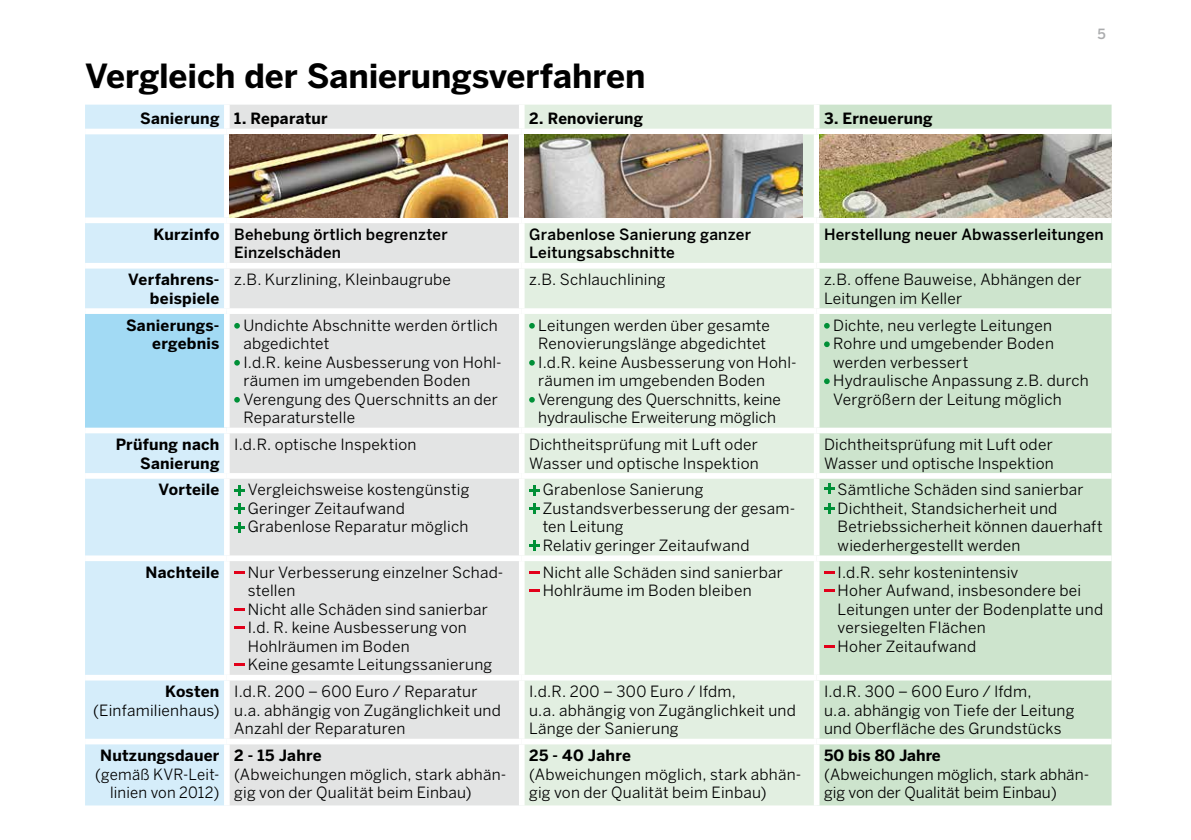
<style>
.page{position:relative;width:1191px;height:840px;background:#fff}
.page>*{position:absolute;margin:0;border:0;box-sizing:border-box;transform-origin:0 0}
.t1{font:700 33px "Benton Sans";letter-spacing:-.005em;color:#000}
.t2{font:15.4px/18.4px "Benton Sans";letter-spacing:.015em;color:#000}
.t3{font:700 15.4px/18.4px "Benton Sans";letter-spacing:.015em;color:#000;text-align:right}
.t4{font:500 15.4px/18.4px "Benton Sans";letter-spacing:.015em;color:#000}
.t5{font:500 14px "Benton Sans";color:#abacae}
.s1{font-weight:700}
</style>
<div class="page">
<div style="left:85px;top:105px;width:139px;height:700px;background:#d5edfa"></div>
<div style="left:230px;top:105px;width:289px;height:700px;background:#e3e4e4"></div>
<div style="left:524px;top:105px;width:290px;height:700px;background:#e2efe1"></div>
<div style="left:819px;top:105px;width:292px;height:700px;background:#cde4cd"></div>
<div style="left:85px;top:311px;width:142px;height:119px;background:#a2daf4"></div>
<div style="left:85px;top:129px;width:142px;height:5px;background:#fff"></div>
<div style="left:227px;top:129px;width:295px;height:5px;background:#fff"></div>
<div style="left:522px;top:129px;width:294px;height:5px;background:#fff"></div>
<div style="left:816px;top:129px;width:295px;height:5px;background:#fff"></div>
<div style="left:85px;top:217px;width:142px;height:6px;background:#fff"></div>
<div style="left:227px;top:217px;width:295px;height:6px;background:#fff"></div>
<div style="left:522px;top:217px;width:294px;height:6px;background:#fff"></div>
<div style="left:816px;top:217px;width:295px;height:6px;background:#fff"></div>
<div style="left:85px;top:263px;width:142px;height:5px;background:#fff"></div>
<div style="left:227px;top:263px;width:295px;height:5px;background:#fff"></div>
<div style="left:522px;top:263px;width:294px;height:5px;background:#fff"></div>
<div style="left:816px;top:263px;width:295px;height:5px;background:#fff"></div>
<div style="left:85px;top:308px;width:142px;height:6px;background:#fff"></div>
<div style="left:227px;top:308px;width:295px;height:6px;background:#fff"></div>
<div style="left:224px;top:314px;width:6px;height:113px;background:#fff"></div>
<div style="left:522px;top:308px;width:294px;height:6px;background:#fff"></div>
<div style="left:816px;top:308px;width:295px;height:6px;background:#fff"></div>
<div style="left:85px;top:427px;width:142px;height:6px;background:#fff"></div>
<div style="left:227px;top:427px;width:295px;height:6px;background:#fff"></div>
<div style="left:522px;top:427px;width:294px;height:6px;background:#fff"></div>
<div style="left:816px;top:427px;width:295px;height:6px;background:#fff"></div>
<div style="left:85px;top:473px;width:142px;height:5px;background:#fff"></div>
<div style="left:227px;top:473px;width:295px;height:5px;background:#fff"></div>
<div style="left:522px;top:473px;width:294px;height:5px;background:#fff"></div>
<div style="left:816px;top:473px;width:295px;height:5px;background:#fff"></div>
<div style="left:85px;top:555px;width:142px;height:6px;background:#fff"></div>
<div style="left:227px;top:555px;width:295px;height:6px;background:#fff"></div>
<div style="left:522px;top:555px;width:294px;height:6px;background:#fff"></div>
<div style="left:816px;top:555px;width:295px;height:6px;background:#fff"></div>
<div style="left:85px;top:674px;width:142px;height:6px;background:#fff"></div>
<div style="left:227px;top:674px;width:295px;height:6px;background:#fff"></div>
<div style="left:522px;top:674px;width:294px;height:6px;background:#fff"></div>
<div style="left:816px;top:674px;width:295px;height:6px;background:#fff"></div>
<div style="left:85px;top:738px;width:142px;height:6px;background:#fff"></div>
<div style="left:227px;top:738px;width:295px;height:6px;background:#fff"></div>
<div style="left:522px;top:738px;width:294px;height:6px;background:#fff"></div>
<div style="left:816px;top:738px;width:295px;height:6px;background:#fff"></div>
<img style="left:230px;top:134px;width:277px;height:83px">
<img style="left:524px;top:134px;width:278px;height:83px">
<img style="left:819px;top:134px;width:292px;height:84px">
<svg style="left:234px;top:323px;width:6px;height:5px"></svg>
<svg style="left:234px;top:360px;width:6px;height:5px"></svg>
<svg style="left:234px;top:397px;width:6px;height:5px"></svg>
<svg style="left:529px;top:323px;width:6px;height:5px"></svg>
<svg style="left:529px;top:360px;width:6px;height:5px"></svg>
<svg style="left:529px;top:397px;width:6px;height:5px"></svg>
<svg style="left:824px;top:323px;width:5px;height:5px"></svg>
<svg style="left:824px;top:341px;width:5px;height:6px"></svg>
<svg style="left:824px;top:378px;width:5px;height:6px"></svg>
<svg style="left:234px;top:485px;width:10px;height:10px"></svg>
<svg style="left:234px;top:503px;width:10px;height:10px"></svg>
<svg style="left:234px;top:522px;width:10px;height:10px"></svg>
<svg style="left:529px;top:485px;width:10px;height:10px"></svg>
<svg style="left:529px;top:503px;width:10px;height:10px"></svg>
<svg style="left:529px;top:540px;width:10px;height:10px"></svg>
<svg style="left:824px;top:483px;width:10px;height:10px"></svg>
<svg style="left:824px;top:503px;width:10px;height:10px"></svg>
<svg style="left:234px;top:571px;width:10px;height:2px"></svg>
<svg style="left:234px;top:608px;width:10px;height:2px"></svg>
<svg style="left:234px;top:626px;width:10px;height:2px"></svg>
<svg style="left:234px;top:663px;width:10px;height:2px"></svg>
<svg style="left:529px;top:571px;width:10px;height:2px"></svg>
<svg style="left:529px;top:589px;width:10px;height:2px"></svg>
<svg style="left:824px;top:571px;width:10px;height:2px"></svg>
<svg style="left:824px;top:589px;width:10px;height:2px"></svg>
<svg style="left:824px;top:645px;width:10px;height:2px"></svg>
<h1 class="t1" style="left:85px;top:57px;width:562px">Vergleich der Sanierungsverfahren</h1>
<p class="t3" style="left:140px;top:109px;width:189px">Sanierung 1. Reparatur</p>
<p class="t3" style="left:529px;top:109px;width:115px">2. Renovierung</p>
<p class="t3" style="left:824px;top:109px;width:110px">3. Erneuerung</p>
<p class="t5" style="left:1097px;top:26px;width:10px">5</p>
<p class="t4" style="left:234px;top:225px;width:215px;text-indent:-81px"><span class="s1">Kurzinfo</span> Behebung örtlich begrenzter<br>Einzelschäden</p>
<p class="t4" style="left:529px;top:225px;width:223px">Grabenlose Sanierung ganzer<br>Leitungsabschnitte</p>
<p class="t4" style="left:824px;top:225px;width:281px">Herstellung neuer Abwasserleitungen</p>
<p class="t3" style="left:128px;top:270px;width:93px">Verfahrens&shy;beispiele</p>
<p class="t2" style="left:234px;top:270px;width:218px">z.B. Kurzlining, Kleinbaugrube</p>
<p class="t2" style="left:529px;top:270px;width:138px">z.B. Schlauchlining</p>
<p class="t2" style="left:824px;top:270px;width:259px">z.B. offene Bauweise, Abhängen der<br>Leitungen im Keller</p>
<p class="t3" style="left:126px;top:315px;width:95px">Sanierungs&shy;ergebnis</p>
<p class="t2" style="left:243px;top:315px;width:260px">Undichte Abschnitte werden örtlich abgedichtet<br>I.d.R. keine Ausbesserung von Hohl&shy;räumen im umgebenden Boden<br>Verengung des Querschnitts an der<br>Reparaturstelle</p>
<p class="t2" style="left:538px;top:315px;width:260px">Leitungen werden über gesamte Renovierungslänge abgedichtet I.d.R. keine Ausbesserung von Hohl&shy;räumen im umgebenden Boden Verengung des Querschnitts, keine hydraulische Erweiterung möglich</p>
<p class="t2" style="left:833px;top:315px;width:257px">Dichte, neu verlegte Leitungen<br>Rohre und umgebender Boden werden verbessert<br>Hydraulische Anpassung z.B. durch<br>Vergrößern der Leitung möglich</p>
<p class="t3" style="left:116px;top:435px;width:105px">Prüfung nach<br>Sanierung</p>
<p class="t2" style="left:234px;top:435px;width:184px">I.d.R. optische Inspektion</p>
<p class="t2" style="left:529px;top:435px;width:231px">Dichtheitsprüfung mit Luft oder<br>Wasser und optische Inspektion</p>
<p class="t2" style="left:824px;top:435px;width:231px">Dichtheitsprüfung mit Luft oder<br>Wasser und optische Inspektion</p>
<p class="t3" style="left:158px;top:480px;width:62px">Vorteile</p>
<p class="t2" style="left:248px;top:480px;width:223px">Vergleichsweise kostengünstig<br>Geringer Zeitaufwand<br>Grabenlose Reparatur möglich</p>
<p class="t2" style="left:543px;top:480px;width:254px">Grabenlose Sanierung<br>Zustandsverbesserung der gesam&shy;ten Leitung<br>Relativ geringer Zeitaufwand</p>
<p class="t2" style="left:837px;top:480px;width:266px">Sämtliche Schäden sind sanierbar Dichtheit, Standsicherheit und Betriebssicherheit können dauerhaft wiederhergestellt werden</p>
<p class="t3" style="left:145px;top:562px;width:75px">Nachteile</p>
<p class="t2" style="left:248px;top:562px;width:257px">Nur Verbesserung einzelner Schad&shy;stellen<br>Nicht alle Schäden sind sanierbar<br>I.d. R. keine Ausbesserung von<br>Hohlräumen im Boden<br>Keine gesamte Leitungssanierung</p>
<p class="t2" style="left:543px;top:562px;width:242px">Nicht alle Schäden sind sanierbar<br>Hohlräume im Boden bleiben</p>
<p class="t2" style="left:837px;top:562px;width:267px">I.d.R. sehr kostenintensiv<br>Hoher Aufwand, insbesondere bei<br>Leitungen unter der Bodenplatte und versiegelten Flächen<br>Hoher Zeitaufwand</p>
<p class="t3" style="left:165px;top:681px;width:56px">Kosten</p>
<p class="t2" style="left:93px;top:700px;width:128px">(Einfamilienhaus)</p>
<p class="t2" style="left:234px;top:681px;width:268px">I.d.R. 200 – 600 Euro / Reparatur u.a. abhängig von Zugänglichkeit und<br>Anzahl der Reparaturen</p>
<p class="t2" style="left:529px;top:681px;width:268px">I.d.R. 200 – 300 Euro / lfdm,<br>u.a. abhängig von Zugänglichkeit und<br>Länge der Sanierung</p>
<p class="t2" style="left:824px;top:681px;width:252px">I.d.R. 300 – 600 Euro / lfdm,<br>u.a. abhängig von Tiefe der Leitung und Oberfläche des Grundstücks</p>
<p class="t3" style="left:100px;top:745px;width:121px">Nutzungsdauer</p>
<p class="t2" style="left:95px;top:764px;width:126px;text-align:right">(gemäß KVR-Leit&shy;linien von 2012)</p>
<p class="t3" style="left:234px;top:745px;width:89px">2 - 15 Jahre</p>
<p class="t2" style="left:234px;top:764px;width:274px">(Abweichungen möglich, stark abhän&shy;gig von der Qualität beim Einbau)</p>
<p class="t3" style="left:529px;top:745px;width:103px">25 - 40 Jahre</p>
<p class="t2" style="left:529px;top:764px;width:274px">(Abweichungen möglich, stark abhän&shy;gig von der Qualität beim Einbau)</p>
<p class="t3" style="left:824px;top:745px;width:118px">50 bis 80 Jahre</p>
<p class="t2" style="left:824px;top:764px;width:267px">(Abweichungen möglich, stark abhän&shy;gig von der Qualität beim Einbau)</p>
</div>
